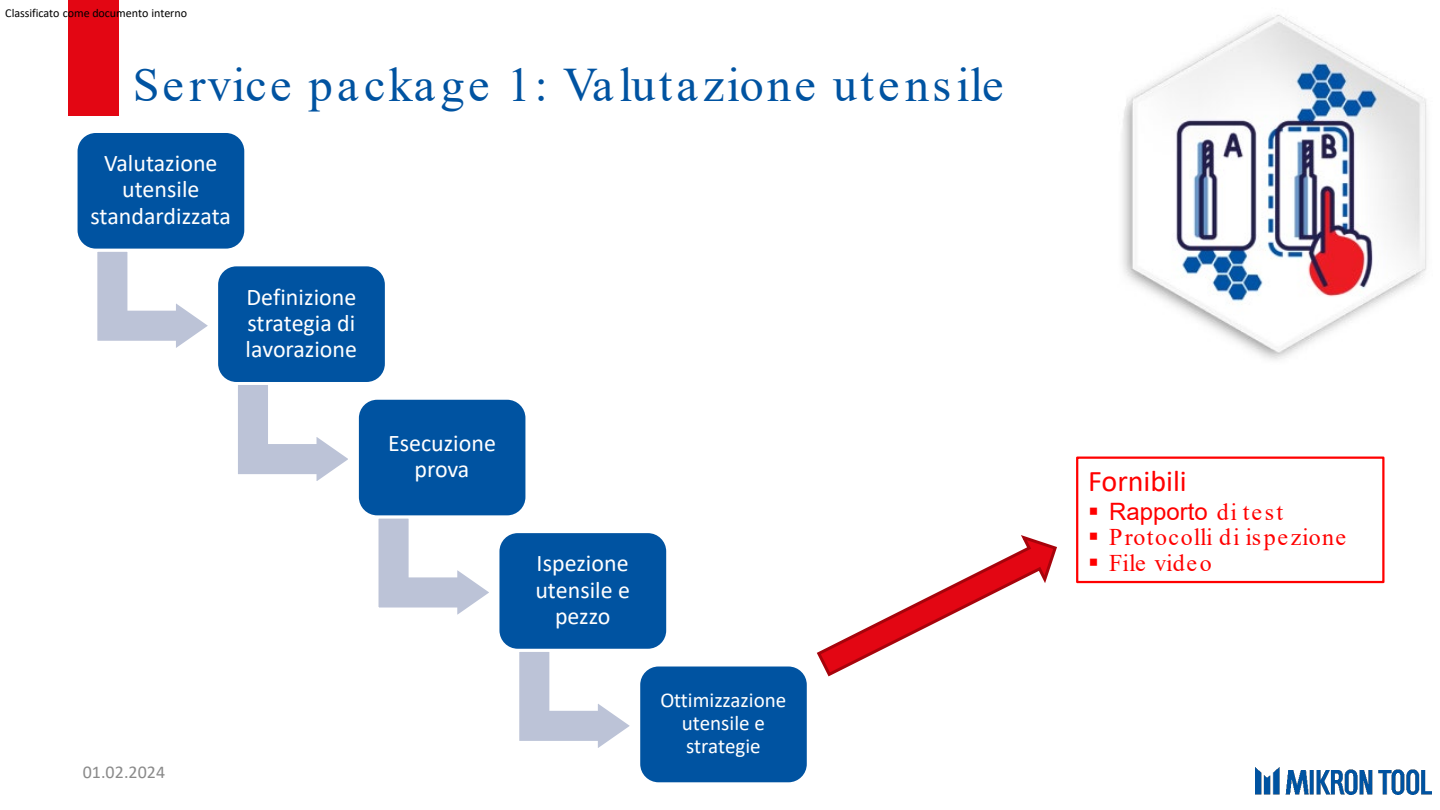
<style>
.page{position:relative;width:1440px;height:810px;background:#fff}
.page>*{position:absolute;margin:0;border:0;box-sizing:border-box;transform-origin:0 0}
.t1{font:48px "Times New Roman";letter-spacing:.07em;color:#0053a1}
.t2{font:30px "Calibri";color:#f00}
.t3{font:24px/26.4px "Calibri";color:#fff;text-align:center}
.t4{font:24px "Times New Roman";letter-spacing:.055em;color:#f00}
.t5{font:24px "Arial";color:#f00}
.t6{font:24px "Times New Roman";letter-spacing:-.005em;color:#f00}
.t7{font:21px/23.1px "Calibri";color:#fff;text-align:center}
.t8{font:18px "Calibri";letter-spacing:.005em;color:#8a8a8a}
.t9{font:12px "Calibri";letter-spacing:-.005em;color:#000}
.s1{font-family:"Times New Roman"}
</style>
<div class="page">
<img style="left:1256px;top:767px;width:176px;height:28px">
<div style="left:68px;top:0;width:51px;height:116px;background:#e30613"></div>
<svg style="left:817px;top:535px;width:240px;height:142px"></svg>
<div style="left:1076px;top:457px;width:309px;height:126px;border:2px solid #f00"></div>
<svg style="left:97px;top:252px;width:111px;height:96px"></svg>
<div style="left:75px;top:130px;width:172px;height:122px;background:#0053a1;border:3px solid #fff;border-radius:20px"></div>
<svg style="left:238px;top:385px;width:110px;height:96px"></svg>
<div style="left:217px;top:265px;width:169px;height:118px;background:#0053a1;border-radius:20px"></div>
<div style="left:215px;top:263px;width:173px;height:122px;border:3px solid #fff;border-radius:20px"></div>
<svg style="left:378px;top:518px;width:111px;height:97px"></svg>
<div style="left:357px;top:398px;width:170px;height:119px;background:#0053a1;border-radius:20px"></div>
<div style="left:356px;top:397px;width:172px;height:121px;border:3px solid #fff;border-radius:20px"></div>
<svg style="left:519px;top:652px;width:111px;height:96px"></svg>
<div style="left:496px;top:530px;width:173px;height:122px;background:#0053a1;border:3px solid #fff;border-radius:20px"></div>
<div style="left:637px;top:664px;width:173px;height:121px;background:#0053a1;border:3px solid #fff;border-radius:20px"></div>
<img style="left:1122px;top:15px;width:305px;height:345px">
<p class="t9" style="left:5px;top:5px;width:183px">Classificato come documento interno</p>
<h2 class="t1" style="left:133px;top:51px;width:872px">Service package 1: Valutazione utensile</h2>
<p class="t3" style="left:90px;top:149px;width:142px">Valutazione utensile standardizzata</p>
<p class="t3" style="left:246px;top:283px;width:113px;text-align:justify">Definizione strategia di lavorazione</p>
<p class="t3" style="left:388px;top:429px;width:109px">Esecuzione prova</p>
<p class="t8" style="left:83px;top:760px;width:84px">01.02.2024</p>
<p class="t3" style="left:535px;top:550px;width:96px">Ispezione utensile e pezzo</p>
<p class="t7" style="left:660px;top:688px;width:128px">Ottimizzazione utensile e strategie</p>
<p class="t2" style="left:1088px;top:460px;width:100px">Fornibili</p>
<p class="t5" style="left:1088px;top:495px;width:197px">▪ Rapporto <span class="s1">di test</span></p>
<p class="t4" style="left:1088px;top:520px;width:260px">▪ Protocolli di ispezione</p>
<p class="t6" style="left:1088px;top:546px;width:125px">▪ File video</p>
</div>
